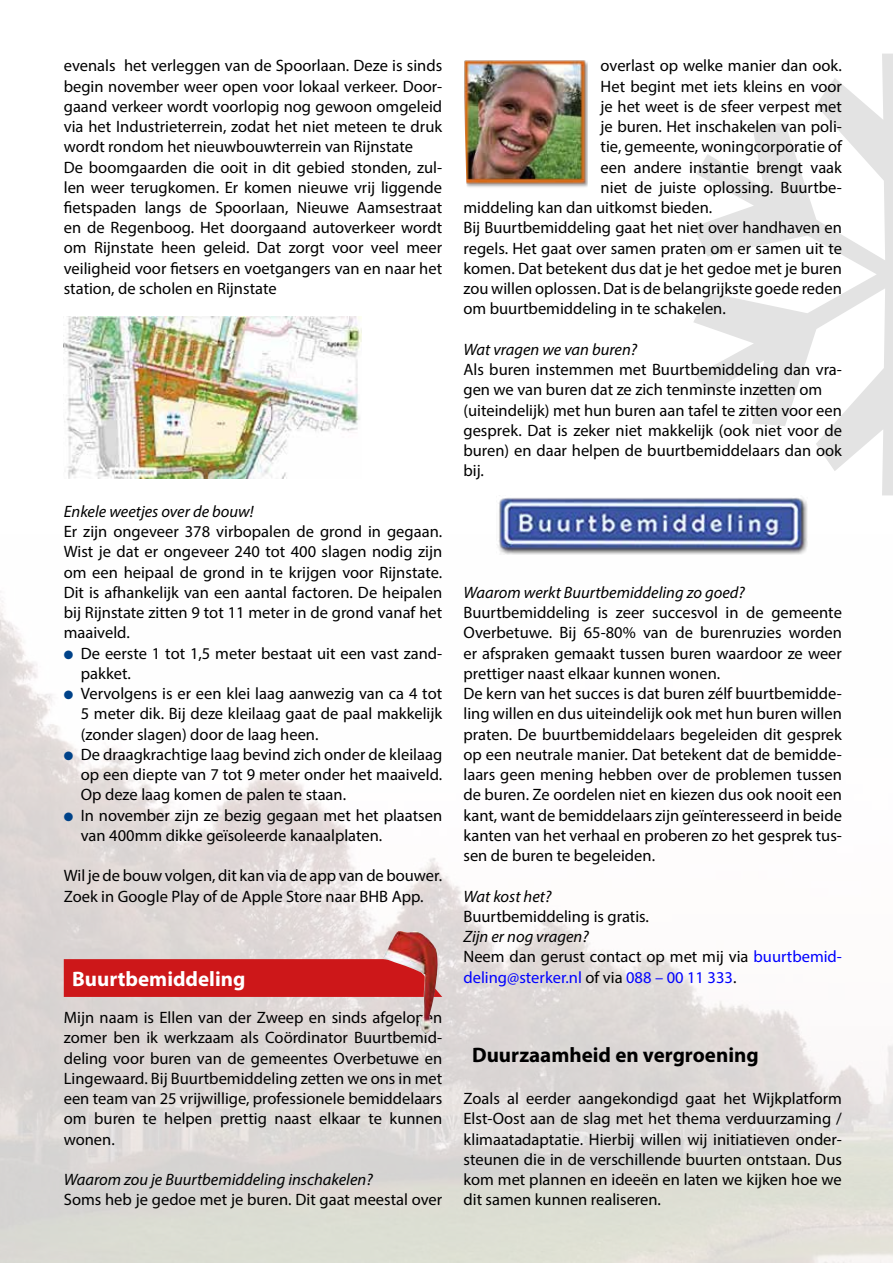
<style>
.page{position:relative;width:893px;height:1263px;background:#fff}
.page>*{position:absolute;margin:0;border:0;box-sizing:border-box;transform-origin:0 0}
.t1{font:700 21px "Myriad Pro";color:#000}
.t2{font:700 21px "Myriad Pro";color:#fff}
.t3{font:16.5px/20.2px "Myriad Pro";color:#000}
.t4{font:italic 16.5px "Myriad Pro";color:#000}
.t5{font:16.5px/20.2px "Myriad Pro";color:#00f}
.s1{color:#004289}
.s2{font-style:italic;color:#000}
.s3{color:#000}
</style>
<div class="page">
<img style="left:0;top:591px;width:893px;height:672px">
<div style="left:64px;top:959px;width:378px;height:38px;background:#cd1719"></div>
<svg style="left:693px;top:54px;width:200px;height:441px"></svg>
<img style="left:64px;top:317px;width:297px;height:161px">
<img style="left:464px;top:60px;width:124px;height:127px">
<img style="left:497px;top:497px;width:311px;height:58px">
<img style="left:383px;top:931px;width:55px;height:102px">
<p class="t3" style="left:64px;top:55px;width:380px">evenals het verleggen van de Spoorlaan. Deze is sinds begin november weer open voor lokaal verkeer. Door&shy;gaand verkeer wordt voorlopig nog gewoon omgeleid via het Industrieterrein, zodat het niet meteen te druk wordt rondom het nieuwbouwterrein van Rijnstate<br>De boomgaarden die ooit in dit gebied stonden, zul&shy;len weer terugkomen. Er komen nieuwe vrij liggende fietspaden langs de Spoorlaan, Nieuwe Aamsestraat en de Regenboog. Het doorgaand autoverkeer wordt om Rijnstate heen geleid. Dat zorgt voor veel meer veiligheid voor fietsers en voetgangers van en naar het station, de scholen en Rijnstate</p>
<p class="t4" style="left:64px;top:501px;width:191px">Enkele weetjes over de bouw!</p>
<p class="t3" style="left:64px;top:521px;width:380px;text-align:justify">Er zijn ongeveer 378 virbopalen de grond in gegaan.<br>Wist je dat er ongeveer 240 tot 400 slagen nodig zijn om een heipaal de grond in te krijgen voor Rijnstate.<br>Dit is afhankelijk van een aantal factoren. De heipalen bij Rijnstate zitten 9 tot 11 meter in de grond vanaf het maaiveld.</p>
<p class="t3" style="left:81px;top:643px;width:363px;text-indent:-17px"><span class="s1">●</span> De eerste 1 tot 1,5 meter bestaat uit een vast zand&shy;pakket.</p>
<p class="t3" style="left:81px;top:683px;width:363px;text-align:justify;text-indent:-17px"><span class="s1">●</span> Vervolgens is er een klei laag aanwezig van ca 4 tot 5 meter dik. Bij deze kleilaag gaat de paal makkelijk (zonder slagen) door de laag heen.</p>
<p class="t3" style="left:81px;top:744px;width:363px;text-align:justify;text-indent:-17px"><span class="s1">●</span> De draagkrachtige laag bevind zich onder de kleilaag op een diepte van 7 tot 9 meter onder het maaiveld.<br>Op deze laag komen de palen te staan.</p>
<p class="t3" style="left:81px;top:805px;width:363px;text-indent:-17px"><span class="s1">●</span> In november zijn ze bezig gegaan met het plaatsen van 400mm dikke geïsoleerde kanaalplaten.</p>
<p class="t3" style="left:64px;top:865px;width:380px">Wil je de bouw volgen, dit kan via de app van de bouwer.<br>Zoek in Google Play of de Apple Store naar BHB App.</p>
<p class="t2" style="left:72px;top:965px;width:175px">Buurtbemiddeling</p>
<p class="t3" style="left:64px;top:1007px;width:380px;text-align:justify">Mijn naam is Ellen van der Zweep en sinds afgelopen zomer ben ik werkzaam als Coördinator Buurtbemid&shy;deling voor buren van de gemeentes Overbetuwe en Lingewaard. Bij Buurtbemiddeling zetten we ons in met een team van 25 vrijwillige, professionele bemiddelaars om buren te helpen prettig naast elkaar te kunnen wonen.</p>
<p class="t4" style="left:64px;top:1169px;width:310px">Waarom zou je Buurtbemiddeling inschakelen?</p>
<p class="t3" style="left:64px;top:1189px;width:380px">Soms heb je gedoe met je buren. Dit gaat meestal over</p>
<p class="t3" style="left:601px;top:55px;width:243px">overlast op welke manier dan ook.</p>
<p class="t3" style="left:601px;top:76px;width:243px">Het begint met iets kleins en voor</p>
<p class="t3" style="left:601px;top:96px;width:243px">je het weet is de sfeer verpest met</p>
<p class="t3" style="left:601px;top:116px;width:243px">je buren. Het inschakelen van poli-</p>
<p class="t3" style="left:601px;top:136px;width:243px">tie, gemeente, woningcorporatie of</p>
<p class="t3" style="left:601px;top:157px;width:243px">een andere instantie brengt vaak</p>
<p class="t3" style="left:601px;top:177px;width:243px">niet de juiste oplossing. Buurtbe-</p>
<p class="t3" style="left:463px;top:197px;width:250px">middeling kan dan uitkomst bieden.</p>
<p class="t3" style="left:463px;top:217px;width:380px">Bij Buurtbemiddeling gaat het niet over handhaven en</p>
<p class="t3" style="left:463px;top:238px;width:380px">regels. Het gaat over samen praten om er samen uit te</p>
<p class="t3" style="left:463px;top:258px;width:380px">komen. Dat betekent dus dat je het gedoe met je buren</p>
<p class="t3" style="left:463px;top:278px;width:380px">zou willen oplossen. Dat is de belangrijkste goede reden</p>
<p class="t3" style="left:463px;top:298px;width:264px">om buurtbemiddeling in te schakelen.</p>
<p class="t4" style="left:463px;top:339px;width:175px">Wat vragen we van buren?</p>
<p class="t3" style="left:463px;top:359px;width:380px">Als buren instemmen met Buurtbemiddeling dan vra&shy;gen we van buren dat ze zich tenminste inzetten om (uiteindelijk) met hun buren aan tafel te zitten voor een gesprek. Dat is zeker niet makkelijk (ook niet voor de buren) en daar helpen de buurtbemiddelaars dan ook bij.</p>
<p class="t4" style="left:463px;top:582px;width:283px">Waarom werkt Buurtbemiddeling zo goed?</p>
<p class="t3" style="left:463px;top:602px;width:380px">Buurtbemiddeling is zeer succesvol in de gemeente Overbetuwe. Bij 65-80% van de burenruzies worden er afspraken gemaakt tussen buren waardoor ze weer prettiger naast elkaar kunnen wonen.<br>De kern van het succes is dat buren zélf buurtbemidde&shy;ling willen en dus uiteindelijk ook met hun buren willen praten. De buurtbemiddelaars begeleiden dit gesprek op een neutrale manier. Dat betekent dat de bemidde&shy;laars geen mening hebben over de problemen tussen de buren. Ze oordelen niet en kiezen dus ook nooit een kant, want de bemiddelaars zijn geïnteresseerd in beide kanten van het verhaal en proberen zo het gesprek tus&shy;sen de buren te begeleiden.</p>
<p class="t4" style="left:463px;top:886px;width:89px">Wat kost het?</p>
<p class="t3" style="left:463px;top:906px;width:187px">Buurtbemiddeling is gratis.</p>
<p class="t5" style="left:463px;top:926px;width:380px"><span class="s2">Zijn er nog vragen?<br></span><span class="s3">Neem dan gerust contact op met mij via</span> buurtbemid&shy;deling@sterker.nl <span class="s3">of via</span> 088 – 00 11 333<span class="s3">.</span></p>
<p class="t1" style="left:472px;top:1041px;width:288px">Duurzaamheid en vergroening</p>
<p class="t3" style="left:463px;top:1088px;width:380px;text-align:justify">Zoals al eerder aangekondigd gaat het Wijkplatform Elst-Oost aan de slag met het thema verduurzaming / klimaatadaptatie. Hierbij willen wij initiatieven onder&shy;steunen die in de verschillende buurten ontstaan. Dus kom met plannen en ideeën en laten we kijken hoe we dit samen kunnen realiseren.</p>
</div>
